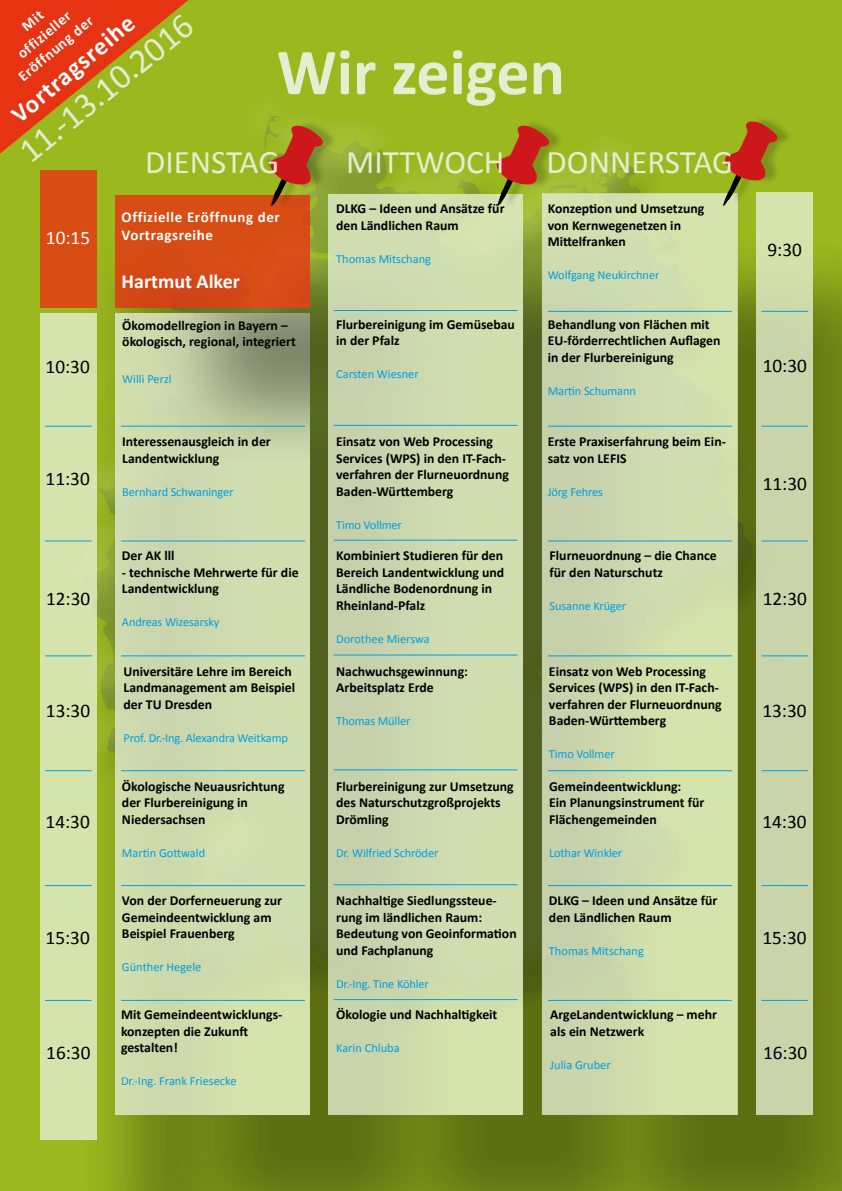
<style>
.page{position:relative;width:842px;height:1191px;background:#9bb81f}
.page>*{position:absolute;margin:0;border:0;box-sizing:border-box;transform-origin:0 0}
.t1{font:700 66px "Calibri";color:#e4eed0}
.t2{font:35px "Calibri";color:#e4eed0}
.t3{font:33px "Calibri";color:#e4eed0}
.t4{font:700 25px "Calibri";color:#fff}
.t5{font:700 20px "Calibri";color:#fff}
.t6{font:19.2px "Calibri";color:#000}
.t7{font:19.2px "Calibri";color:#fff}
.t8{font:700 15px/18px "Calibri";letter-spacing:.04em;color:#fff}
.t9{font:700 13.8px/16.5px "Calibri";color:#000}
.t10{font:12.4px "Calibri";letter-spacing:-.01em;color:#009fe3}
</style>
<div class="page">
<div style="left:60px;top:95px;width:721px;height:948px;background:#000;opacity:.75"></div>
<svg style="left:0;top:0;width:189px;height:154px;background:#c17318"></svg>
<div style="left:77px;top:208px;width:183px;height:263px;background:#000;opacity:.5"></div>
<div style="left:40px;top:170px;width:56px;height:138px;background:#d74d14"></div>
<div style="left:77px;top:351px;width:183px;height:840px;background:#000;opacity:.5"></div>
<div style="left:40px;top:313px;width:56px;height:827px;background:#d5e3ac"></div>
<div style="left:152px;top:350px;width:322px;height:841px;background:#000;opacity:.5"></div>
<div style="left:115px;top:313px;width:195px;height:801px;background:#d0dcae"></div>
<div style="left:152px;top:232px;width:322px;height:239px;background:#000;opacity:.5"></div>
<div style="left:115px;top:195px;width:195px;height:113px;background:#d64d14"></div>
<hr style="left:122px;top:426px;width:183px;height:1px;background:#009fe3">
<hr style="left:122px;top:540px;width:183px;height:1px;background:#009fe3">
<hr style="left:122px;top:655px;width:183px;height:1px;background:#009fe3">
<hr style="left:122px;top:770px;width:183px;height:1px;background:#009fe3">
<hr style="left:122px;top:885px;width:183px;height:1px;background:#009fe3">
<hr style="left:122px;top:1000px;width:183px;height:1px;background:#009fe3">
<div style="left:365px;top:230px;width:322px;height:961px;background:#000;opacity:.5"></div>
<div style="left:328px;top:194px;width:195px;height:920px;background:#cfdbae"></div>
<hr style="left:334px;top:310px;width:183px;height:1px;background:#009fe3">
<hr style="left:334px;top:425px;width:183px;height:1px;background:#009fe3">
<hr style="left:334px;top:539px;width:183px;height:1px;background:#009fe3">
<hr style="left:334px;top:654px;width:183px;height:1px;background:#009fe3">
<hr style="left:334px;top:769px;width:183px;height:1px;background:#009fe3">
<hr style="left:334px;top:884px;width:183px;height:1px;background:#009fe3">
<hr style="left:334px;top:999px;width:183px;height:1px;background:#009fe3">
<div style="left:579px;top:230px;width:263px;height:961px;background:#000;opacity:.5"></div>
<div style="left:542px;top:193px;width:196px;height:922px;background:#cfdcac;border:1px solid #e4eed0"></div>
<hr style="left:548px;top:311px;width:183px;height:1px;background:#009fe3">
<hr style="left:548px;top:426px;width:183px;height:1px;background:#009fe3">
<hr style="left:548px;top:540px;width:183px;height:1px;background:#009fe3">
<hr style="left:548px;top:655px;width:183px;height:1px;background:#009fe3">
<hr style="left:548px;top:770px;width:183px;height:1px;background:#009fe3">
<hr style="left:548px;top:885px;width:183px;height:1px;background:#009fe3">
<hr style="left:548px;top:1000px;width:183px;height:1px;background:#009fe3">
<div style="left:275px;top:120px;width:63px;height:90px;background:#000;opacity:.2"></div>
<svg style="left:270px;top:125px;width:53px;height:81px;background:#aa6221"></svg>
<div style="left:501px;top:120px;width:63px;height:90px;background:#000;opacity:.2"></div>
<svg style="left:496px;top:125px;width:53px;height:81px;background:#ac732a"></svg>
<div style="left:730px;top:116px;width:62px;height:89px;background:#000;opacity:.2"></div>
<svg style="left:723px;top:121px;width:55px;height:84px;background:#a6701f"></svg>
<div style="left:793px;top:229px;width:49px;height:962px;background:#000;opacity:.5"></div>
<div style="left:757px;top:192px;width:56px;height:922px;background:linear-gradient(to right,#c9d5aa,#cbd8aa)"></div>
<hr style="left:762px;top:311px;width:46px;height:1px;background:#009fe3">
<hr style="left:762px;top:426px;width:46px;height:1px;background:#009fe3">
<hr style="left:762px;top:540px;width:46px;height:1px;background:#009fe3">
<hr style="left:762px;top:655px;width:46px;height:1px;background:#009fe3">
<hr style="left:762px;top:770px;width:46px;height:1px;background:#009fe3">
<hr style="left:762px;top:885px;width:46px;height:1px;background:#009fe3">
<hr style="left:762px;top:1000px;width:46px;height:1px;background:#009fe3">
<hr style="left:45px;top:426px;width:46px;height:1px;background:#009fe3">
<hr style="left:45px;top:540px;width:46px;height:1px;background:#009fe3">
<hr style="left:45px;top:655px;width:46px;height:1px;background:#009fe3">
<hr style="left:45px;top:770px;width:46px;height:1px;background:#009fe3">
<hr style="left:45px;top:885px;width:46px;height:1px;background:#009fe3">
<hr style="left:45px;top:1000px;width:46px;height:1px;background:#009fe3">
<p class="t8" style="left:-9px;top:44px;width:94px;text-align:center;rotate:-40deg">Mit<br>offizieller<br>Eröffnung der</p>
<h2 class="t2" style="left:9px;top:138px;width:214px;rotate:-39deg">11.-13.10.2016</h2>
<h3 class="t4" style="left:4px;top:105px;width:154px;rotate:-40deg">Vortragsreihe</h3>
<h1 class="t1" style="left:277px;top:30px;width:290px">Wir zeigen</h1>
<h3 class="t3" style="left:145px;top:142px;width:136px">DIENSTAG</h3>
<h3 class="t3" style="left:346px;top:142px;width:160px">MITTWOCH</h3>
<h3 class="t3" style="left:546px;top:142px;width:188px">DONNERSTAG</h3>
<h3 class="t7" style="left:46px;top:226px;width:46px">10:15</h3>
<h3 class="t6" style="left:46px;top:355px;width:46px">10:30</h3>
<h3 class="t6" style="left:46px;top:466px;width:46px">11:30</h3>
<h3 class="t6" style="left:46px;top:586px;width:46px">12:30</h3>
<h3 class="t6" style="left:46px;top:698px;width:46px">13:30</h3>
<h3 class="t6" style="left:46px;top:809px;width:46px">14:30</h3>
<h3 class="t6" style="left:46px;top:925px;width:46px">15:30</h3>
<h3 class="t6" style="left:46px;top:1040px;width:46px">16:30</h3>
<p class="t8" style="left:122px;top:208px;width:160px">Offizielle Eröffnung der<br>Vortragsreihe</p>
<h3 class="t5" style="left:122px;top:269px;width:120px">Hartmut Alker</h3>
<p class="t9" style="left:122px;top:317px;width:175px">Ökomodellregion in Bayern – ökologisch, regional, integriert</p>
<p class="t10" style="left:122px;top:371px;width:51px">Willi Perzl</p>
<p class="t9" style="left:122px;top:433px;width:150px">Interessenausgleich in der<br>Landentwicklung</p>
<p class="t10" style="left:122px;top:484px;width:113px">Bernhard Schwaninger</p>
<p class="t9" style="left:122px;top:547px;width:54px">Der AK lll</p>
<p class="t9" style="left:122px;top:564px;width:178px">- technische Mehrwerte für die<br>Landentwicklung</p>
<p class="t10" style="left:122px;top:614px;width:99px">Andreas Wizesarsky</p>
<p class="t9" style="left:124px;top:662px;width:173px">Universitäre Lehre im Bereich<br>Landmanagement am Beispiel der TU Dresden</p>
<p class="t10" style="left:124px;top:729px;width:166px">Prof. Dr.-Ing. Alexandra Weitkamp</p>
<p class="t9" style="left:122px;top:777px;width:164px">Ökologische Neuausrichtung der Flurbereinigung in<br>Niedersachsen</p>
<p class="t10" style="left:122px;top:844px;width:85px">Martin Gottwald</p>
<p class="t9" style="left:122px;top:892px;width:162px">Von der Dorferneuerung zur<br>Gemeindeentwicklung am<br>Beispiel Frauenberg</p>
<p class="t10" style="left:122px;top:959px;width:81px">Günther Hegele</p>
<p class="t9" style="left:121px;top:1006px;width:163px">Mit Gemeindeentwicklungs&shy;konzepten die Zukunft gestalten!</p>
<p class="t10" style="left:121px;top:1073px;width:117px">Dr.-Ing. Frank Friesecke</p>
<p class="t9" style="left:336px;top:200px;width:170px">DLKG – Ideen und Ansätze für den Ländlichen Raum</p>
<p class="t10" style="left:336px;top:251px;width:96px">Thomas Mitschang</p>
<p class="t9" style="left:336px;top:316px;width:180px">Flurbereinigung im Gemüsebau in der Pfalz</p>
<p class="t10" style="left:336px;top:366px;width:84px">Carsten Wiesner</p>
<p class="t9" style="left:336px;top:433px;width:174px">Einsatz von Web Processing<br>Services (WPS) in den IT-Fach&shy;verfahren der Flurneuordnung<br>Baden-Württemberg</p>
<p class="t10" style="left:336px;top:517px;width:67px">Timo Vollmer</p>
<p class="t9" style="left:336px;top:547px;width:170px">Kombiniert Studieren für den<br>Bereich Landentwicklung und<br>Ländliche Bodenordnung in<br>Rheinland-Pfalz</p>
<p class="t10" style="left:336px;top:631px;width:95px">Dorothee Mierswa</p>
<p class="t9" style="left:336px;top:662px;width:133px">Nachwuchsgewinnung:<br>Arbeitsplatz Erde</p>
<p class="t10" style="left:336px;top:713px;width:76px">Thomas Müller</p>
<p class="t9" style="left:336px;top:777px;width:179px">Flurbereinigung zur Umsetzung des Naturschutzgroßprojekts<br>Drömling</p>
<p class="t10" style="left:336px;top:844px;width:104px">Dr. Wilfried Schröder</p>
<p class="t9" style="left:336px;top:892px;width:182px">Nachhaltige Siedlungssteue&shy;rung im ländlichen Raum:<br>Bedeutung von Geoinformation und Fachplanung</p>
<p class="t10" style="left:336px;top:975px;width:94px">Dr.-Ing. Tine Köhler</p>
<p class="t9" style="left:336px;top:1006px;width:163px">Ökologie und Nachhaltigkeit</p>
<p class="t10" style="left:336px;top:1040px;width:65px">Karin Chluba</p>
<p class="t9" style="left:548px;top:200px;width:158px">Konzeption und Umsetzung von Kernwegenetzen in<br>Mittelfranken</p>
<p class="t10" style="left:548px;top:267px;width:113px">Wolfgang Neukirchner</p>
<p class="t9" style="left:548px;top:316px;width:174px">Behandlung von Flächen mit<br>EU-förderrechtlichen Auflagen in der Flurbereinigung</p>
<p class="t10" style="left:548px;top:383px;width:90px">Martin Schumann</p>
<p class="t9" style="left:548px;top:433px;width:180px">Erste Praxiserfahrung beim Ein&shy;satz von LEFIS</p>
<p class="t10" style="left:548px;top:484px;width:57px">Jörg Fehres</p>
<p class="t9" style="left:550px;top:547px;width:169px">Flurneuordnung – die Chance für den Naturschutz</p>
<p class="t10" style="left:550px;top:598px;width:78px">Susanne Krüger</p>
<p class="t9" style="left:549px;top:662px;width:174px">Einsatz von Web Processing<br>Services (WPS) in den IT-Fach&shy;verfahren der Flurneuordnung<br>Baden-Württemberg</p>
<p class="t10" style="left:549px;top:746px;width:67px">Timo Vollmer</p>
<p class="t9" style="left:549px;top:777px;width:157px">Gemeindeentwicklung:<br>Ein Planungsinstrument für<br>Flächengemeinden</p>
<p class="t10" style="left:549px;top:844px;width:75px">Lothar Winkler</p>
<p class="t9" style="left:549px;top:892px;width:170px">DLKG – Ideen und Ansätze für den Ländlichen Raum</p>
<p class="t10" style="left:549px;top:942px;width:96px">Thomas Mitschang</p>
<p class="t9" style="left:550px;top:1006px;width:168px">ArgeLandentwicklung – mehr als ein Netzwerk</p>
<p class="t10" style="left:550px;top:1057px;width:62px">Julia Gruber</p>
<h3 class="t6" style="left:767px;top:237px;width:36px">9:30</h3>
<h3 class="t6" style="left:763px;top:353px;width:46px">10:30</h3>
<h3 class="t6" style="left:763px;top:471px;width:46px">11:30</h3>
<h3 class="t6" style="left:763px;top:586px;width:46px">12:30</h3>
<h3 class="t6" style="left:762px;top:698px;width:46px">13:30</h3>
<h3 class="t6" style="left:762px;top:809px;width:46px">14:30</h3>
<h3 class="t6" style="left:762px;top:925px;width:46px">15:30</h3>
<h3 class="t6" style="left:763px;top:1040px;width:46px">16:30</h3>
</div>
